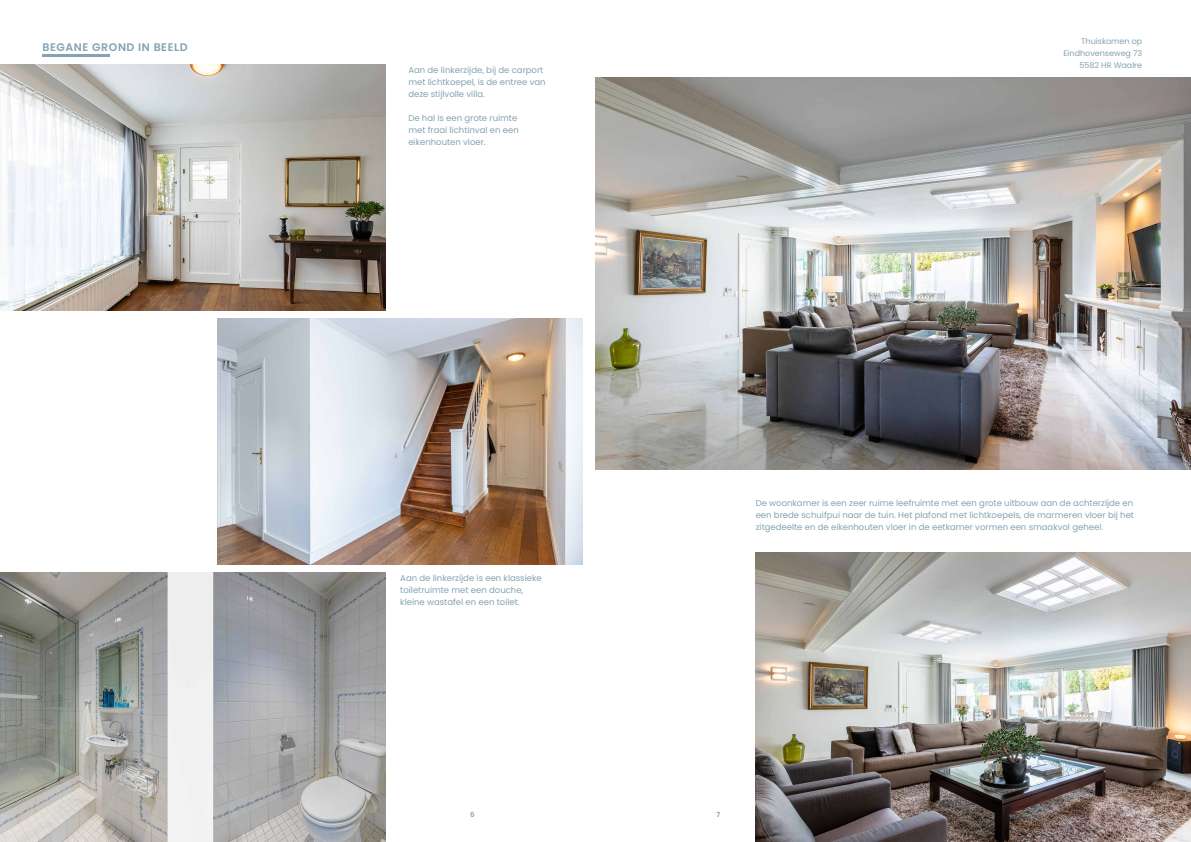
<style>
.page{position:relative;width:1191px;height:842px;background:#fff}
.page>*{position:absolute;margin:0;border:0;box-sizing:border-box;transform-origin:0 0}
.t1{font:600 11px "Poppins";letter-spacing:.05em;color:#83a3b2}
.t2{font:8.5px/12px "Poppins";color:#83a3b2}
.t3{font:8px "Poppins";color:#83a3b2}
.t4{font:600 7px "Poppins";color:#83a3b2}
</style>
<div class="page">
<img style="left:595px;top:77px;width:596px;height:393px">
<img style="left:0;top:64px;width:385px;height:247px">
<hr style="left:43px;top:55px;width:67px;height:2px;background:#83a3b2">
<img style="left:755px;top:552px;width:436px;height:290px">
<img style="left:0;top:572px;width:385px;height:270px">
<img style="left:217px;top:318px;width:365px;height:247px">
<p class="t1" style="left:43px;top:40px;width:147px">BEGANE GROND IN BEELD</p>
<p class="t2" style="left:408px;top:64px;width:139px">Aan de linkerzijde, bij de carport met lichtkoepel, is de entree van deze stijlvolle villa.</p>
<p class="t2" style="left:408px;top:112px;width:112px">De hal is een grote ruimte met fraai lichtinval en een eikenhouten vloer.</p>
<p class="t3" style="left:1081px;top:36px;width:62px">Thuiskomen op</p>
<p class="t3" style="left:1063px;top:48px;width:80px">Eindhovenseweg 73</p>
<p class="t3" style="left:1079px;top:60px;width:64px">5582 HR Waalre</p>
<p class="t2" style="left:400px;top:572px;width:143px">Aan de linkerzijde is een klassieke toiletruimte met een douche, kleine wastafel en een toilet.</p>
<p class="t2" style="left:755px;top:497px;width:380px;text-align:justify">De woonkamer is een zeer ruime leefruimte met een grote uitbouw aan de achterzijde en een brede schuifpui naar de tuin. Het plafond met lichtkoepels, de marmeren vloer bij het zitgedeelte en de eikenhouten vloer in de eetkamer vormen een smaakvol geheel.</p>
<p class="t4" style="left:470px;top:810px;width:6px">6</p>
<p class="t4" style="left:716px;top:810px;width:5px">7</p>
</div>
